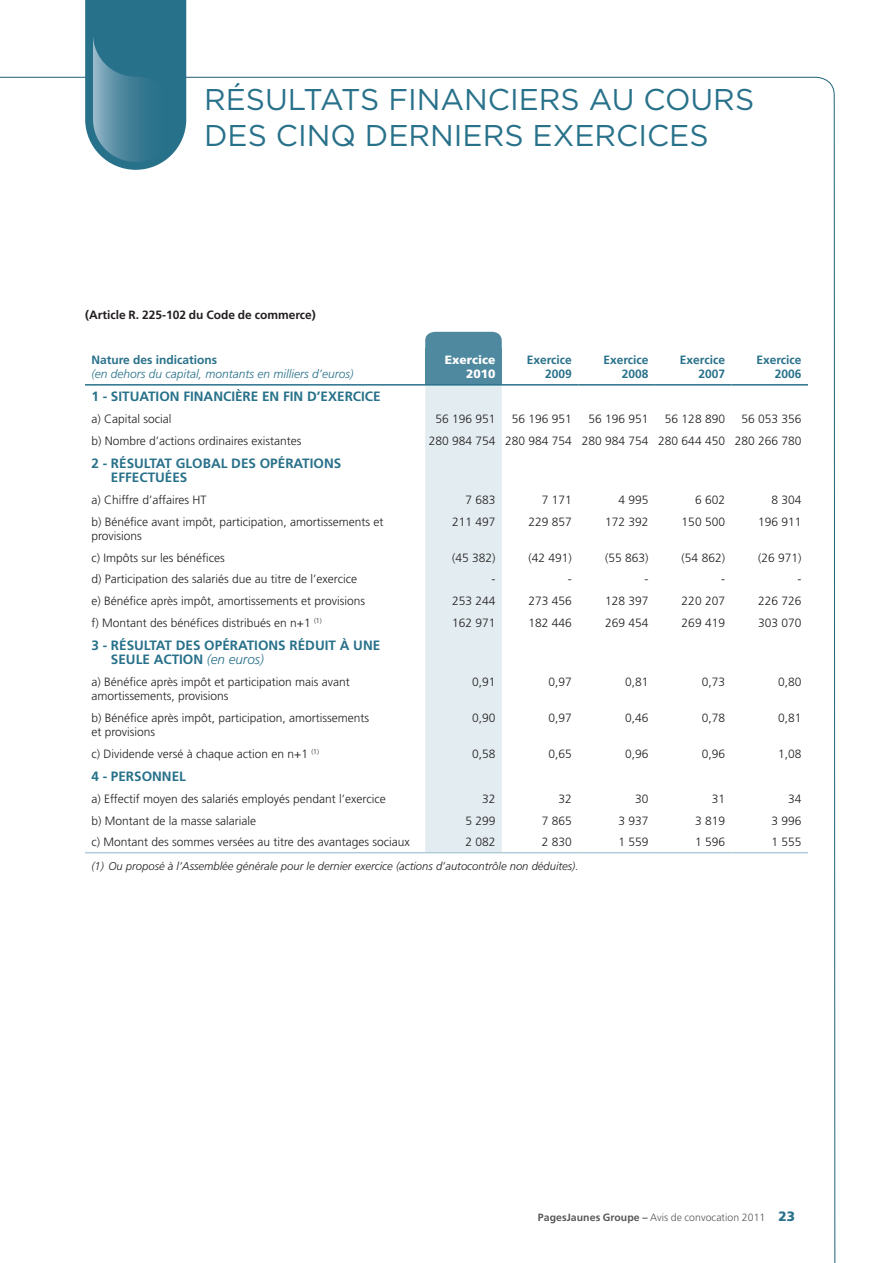
<style>
.page{position:relative;width:893px;height:1263px;background:#fff}
.page>*{position:absolute;margin:0;border:0;box-sizing:border-box;transform-origin:0 0}
.t1{font:30px/36px "Gotham";color:#28718a}
.t2{font:700 13.5px "Frutiger LT Std";color:#28718a}
.t3{font:italic 300 13.5px "Frutiger LT Std";color:#28718a}
.t4{font:300 12px/14.4px "Frutiger LT Std";color:#231f20}
.t5{font:700 12px/14.2px "Frutiger LT Std";color:#28718a;text-align:right}
.t6{font:italic 300 12px "Frutiger LT Std";color:#28718a}
.t7{font:700 12px "Frutiger LT Std";color:#231f20}
.t8{font:900 12px/14.2px "Frutiger LT Std";color:#fff;text-align:right}
.t9{font:italic 300 11.25px "Frutiger LT Std";color:#231f20}
.t10{font:300 10.5px "Frutiger LT Std";letter-spacing:.005em;color:#57585a}
.s1{font-weight:700;font-style:normal}
.s2{font-weight:700}
.s3{font-weight:900;font-size:13.5px;color:#28718a}
</style>
<div class="page">
<svg style="left:85px;top:0;width:101px;height:170px;background:#438299"></svg>
<div style="left:425px;top:349px;width:77px;height:36px;background:#4f899f"></div>
<div style="left:425px;top:386px;width:77px;height:466px;background:#e2ecf1"></div>
<hr style="left:85px;top:384px;width:340px;height:2px;background:#28718a">
<hr style="left:425px;top:384px;width:77px;height:2px;background:#28718a">
<hr style="left:502px;top:384px;width:76px;height:2px;background:#28718a">
<hr style="left:578px;top:384px;width:77px;height:2px;background:#28718a">
<hr style="left:655px;top:384px;width:76px;height:2px;background:#28718a">
<hr style="left:731px;top:384px;width:77px;height:2px;background:#28718a">
<hr style="left:85px;top:852px;width:340px;height:1px;background:#b2cbd8">
<hr style="left:425px;top:852px;width:77px;height:1px;background:#b2cbd8">
<hr style="left:502px;top:852px;width:76px;height:1px;background:#b2cbd8">
<hr style="left:578px;top:852px;width:77px;height:1px;background:#b2cbd8">
<hr style="left:655px;top:852px;width:76px;height:1px;background:#b2cbd8">
<hr style="left:731px;top:852px;width:77px;height:1px;background:#b2cbd8">
<svg style="left:425px;top:332px;width:77px;height:17px"></svg>
<h1 class="t1" style="left:204px;top:81px;width:552px">RÉSULTATS FINANCIERS AU COURS<br>DES CINQ DERNIERS EXERCICES</h1>
<p class="t7" style="left:85px;top:308px;width:232px">(ARTICLE R. 225-102 DU CODE DE COMMERCE)</p>
<p class="t5" style="left:91px;top:353px;width:127px">NATURE DES INDICATIONS</p>
<p class="t6" style="left:91px;top:367px;width:264px">(en dehors du capital, montants en milliers d’euros)</p>
<p class="t8" style="left:445px;top:353px;width:52px">Exercice<br>2010</p>
<p class="t5" style="left:527px;top:353px;width:47px">EXERCICE<br>2009</p>
<p class="t5" style="left:603px;top:353px;width:47px">EXERCICE<br>2008</p>
<p class="t5" style="left:680px;top:353px;width:47px">EXERCICE<br>2007</p>
<p class="t5" style="left:756px;top:353px;width:47px">EXERCICE<br>2006</p>
<p class="t2" style="left:91px;top:389px;width:35px">1 - SITUATI</p>
<p class="t2" style="left:159px;top:389px;width:33px">ON FINANCI</p>
<p class="t2" style="left:235px;top:389px;width:56px">ÈREENFIN</p>
<p class="t2" style="left:307px;top:389px;width:38px">D’EXERCICE</p>
<p class="t4" style="left:91px;top:412px;width:82px">a) Capital social</p>
<p class="t4" style="left:435px;top:412px;width:62px">56 196 951</p>
<p class="t4" style="left:512px;top:412px;width:62px">56 196 951</p>
<p class="t4" style="left:588px;top:412px;width:62px">56 196 951</p>
<p class="t4" style="left:665px;top:412px;width:62px">56 128 890</p>
<p class="t4" style="left:741px;top:412px;width:62px">56 053 356</p>
<p class="t4" style="left:91px;top:434px;width:212px">b) Nombre d’actions ordinaires existantes</p>
<p class="t4" style="left:429px;top:434px;width:374px">280 984 754 280 984 754 280 984 754 280 644 450 280 266 780</p>
<p class="t2" style="left:91px;top:455px;width:67px">2 - RÉSU LTAT</p>
<p class="t2" style="left:176px;top:455px;width:65px">GLOBAL DES</p>
<p class="t2" style="left:260px;top:455px;width:34px">OPÉRATI</p>
<p class="t2" style="left:313px;top:455px;width:20px">ONS</p>
<p class="t2" style="left:111px;top:469px;width:9px">EFFECTU</p>
<p class="t2" style="left:165px;top:469px;width:16px">ÉES</p>
<p class="t4" style="left:91px;top:493px;width:117px">a) Chiffre d’affaires HT</p>
<p class="t4" style="left:465px;top:493px;width:32px">7 683</p>
<p class="t4" style="left:542px;top:493px;width:32px">7 171</p>
<p class="t4" style="left:618px;top:493px;width:32px">4 995</p>
<p class="t4" style="left:695px;top:493px;width:32px">6 602</p>
<p class="t4" style="left:771px;top:493px;width:32px">8 304</p>
<p class="t4" style="left:91px;top:514px;width:294px">b) Bénéfice avant impôt, participation, amortissements et provisions</p>
<p class="t4" style="left:452px;top:514px;width:45px">211 497</p>
<p class="t4" style="left:529px;top:514px;width:45px">229 857</p>
<p class="t4" style="left:605px;top:514px;width:45px">172 392</p>
<p class="t4" style="left:682px;top:514px;width:45px">150 500</p>
<p class="t4" style="left:758px;top:514px;width:45px">196 911</p>
<p class="t4" style="left:91px;top:550px;width:135px">c) Impôts sur les bénéfices</p>
<p class="t4" style="left:452px;top:550px;width:45px">(45 382)</p>
<p class="t4" style="left:529px;top:550px;width:45px">(42 491)</p>
<p class="t4" style="left:605px;top:550px;width:45px">(55 863)</p>
<p class="t4" style="left:682px;top:550px;width:45px">(54 862)</p>
<p class="t4" style="left:758px;top:550px;width:45px">(26 971)</p>
<p class="t4" style="left:91px;top:572px;width:267px">d) Participation des salariés due au titre de l’exercice</p>
<p class="t4" style="left:491px;top:572px;width:5px">-</p>
<p class="t4" style="left:568px;top:572px;width:5px">-</p>
<p class="t4" style="left:644px;top:572px;width:5px">-</p>
<p class="t4" style="left:721px;top:572px;width:5px">-</p>
<p class="t4" style="left:797px;top:572px;width:5px">-</p>
<p class="t4" style="left:91px;top:594px;width:275px">e) Bénéfice après impôt, amortissements et provisions</p>
<p class="t4" style="left:452px;top:594px;width:45px">253 244</p>
<p class="t4" style="left:529px;top:594px;width:45px">273 456</p>
<p class="t4" style="left:605px;top:594px;width:45px">128 397</p>
<p class="t4" style="left:682px;top:594px;width:45px">220 207</p>
<p class="t4" style="left:758px;top:594px;width:45px">226 726</p>
<p class="t4" style="left:91px;top:616px;width:232px">f) Montant des bénéfices distribués en n+1 <sup>(1)</sup></p>
<p class="t4" style="left:452px;top:616px;width:45px">162 971</p>
<p class="t4" style="left:529px;top:616px;width:45px">182 446</p>
<p class="t4" style="left:605px;top:616px;width:45px">269 454</p>
<p class="t4" style="left:682px;top:616px;width:45px">269 419</p>
<p class="t4" style="left:758px;top:616px;width:45px">303 070</p>
<p class="t2" style="left:91px;top:637px;width:67px">3 - RÉSU LTAT</p>
<p class="t2" style="left:176px;top:637px;width:9px">DES</p>
<p class="t2" style="left:204px;top:637px;width:34px">OPÉRATI</p>
<p class="t2" style="left:258px;top:637px;width:56px">ONS RÉDUIT</p>
<p class="t2" style="left:340px;top:637px;width:23px">À UNE</p>
<p class="t2" style="left:111px;top:651px;width:9px">SEU</p>
<p class="t2" style="left:136px;top:651px;width:27px">LE ACTI</p>
<p class="t3" style="left:183px;top:652px;width:83px"><span class="s1">ON</span> (en euros)</p>
<p class="t4" style="left:91px;top:675px;width:260px">a) Bénéfice après impôt et participation mais avant amortissements, provisions</p>
<p class="t4" style="left:472px;top:675px;width:25px">0,91</p>
<p class="t4" style="left:549px;top:675px;width:25px">0,97</p>
<p class="t4" style="left:625px;top:675px;width:25px">0,81</p>
<p class="t4" style="left:702px;top:675px;width:25px">0,73</p>
<p class="t4" style="left:778px;top:675px;width:25px">0,80</p>
<p class="t4" style="left:91px;top:711px;width:279px">b) Bénéfice après impôt, participation, amortissements et provisions</p>
<p class="t4" style="left:472px;top:711px;width:25px">0,90</p>
<p class="t4" style="left:549px;top:711px;width:25px">0,97</p>
<p class="t4" style="left:625px;top:711px;width:25px">0,46</p>
<p class="t4" style="left:702px;top:711px;width:25px">0,78</p>
<p class="t4" style="left:778px;top:711px;width:25px">0,81</p>
<p class="t4" style="left:91px;top:747px;width:229px">c) Dividende versé à chaque action en n+1 <sup>(1)</sup></p>
<p class="t4" style="left:472px;top:747px;width:25px">0,58</p>
<p class="t4" style="left:549px;top:747px;width:25px">0,65</p>
<p class="t4" style="left:625px;top:747px;width:25px">0,96</p>
<p class="t4" style="left:702px;top:747px;width:25px">0,96</p>
<p class="t4" style="left:778px;top:747px;width:25px">1,08</p>
<p class="t2" style="left:91px;top:768px;width:71px">4 - PERSONNE</p>
<p class="t2" style="left:179px;top:768px;width:8px">L</p>
<p class="t4" style="left:91px;top:792px;width:296px">a) Effectif moyen des salariés employés pendant l’exercice</p>
<p class="t4" style="left:482px;top:792px;width:15px">32</p>
<p class="t4" style="left:559px;top:792px;width:15px">32</p>
<p class="t4" style="left:635px;top:792px;width:15px">30</p>
<p class="t4" style="left:712px;top:792px;width:15px">31</p>
<p class="t4" style="left:788px;top:792px;width:15px">34</p>
<p class="t4" style="left:91px;top:813px;width:166px">b) Montant de la masse salariale</p>
<p class="t4" style="left:465px;top:813px;width:32px">5 299</p>
<p class="t4" style="left:542px;top:813px;width:32px">7 865</p>
<p class="t4" style="left:618px;top:813px;width:32px">3 937</p>
<p class="t4" style="left:695px;top:813px;width:32px">3 819</p>
<p class="t4" style="left:771px;top:813px;width:32px">3 996</p>
<p class="t4" style="left:91px;top:835px;width:320px">c) Montant des sommes versées au titre des avantages sociaux</p>
<p class="t4" style="left:465px;top:835px;width:32px">2 082</p>
<p class="t4" style="left:542px;top:835px;width:32px">2 830</p>
<p class="t4" style="left:618px;top:835px;width:32px">1 559</p>
<p class="t4" style="left:695px;top:835px;width:32px">1 596</p>
<p class="t4" style="left:771px;top:835px;width:32px">1 555</p>
<p class="t9" style="left:91px;top:859px;width:489px">(1) Ou proposé à l’Assemblée générale pour le dernier exercice (actions d’autocontrôle non déduites).</p>
<p class="t10" style="left:538px;top:1212px;width:258px"><span class="s2">PAGESJAUNES GROUPE –</span> Avis de convocation 2011 <span class="s3">23</span></p>
</div>
